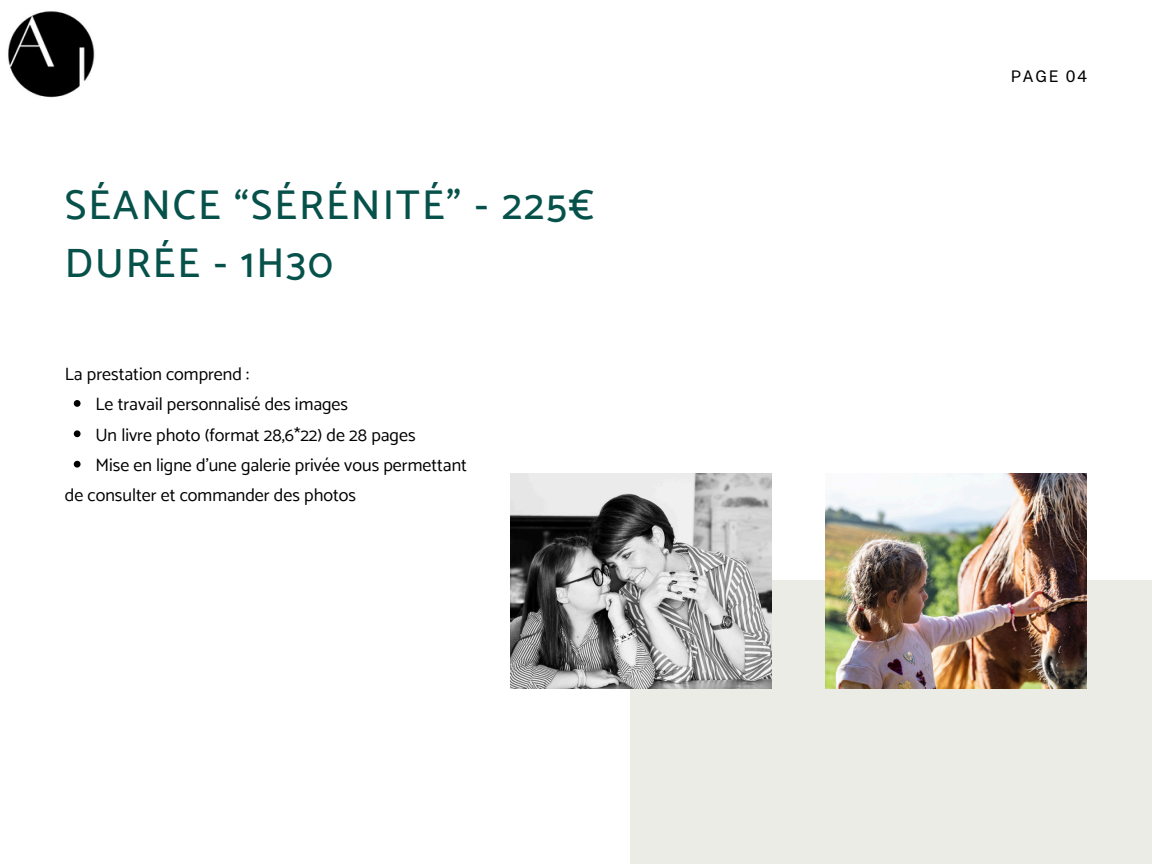
<style>
.page{position:relative;width:1152px;height:864px;background:#fff}
.page>*{position:absolute;margin:0;border:0;box-sizing:border-box;transform-origin:0 0}
.t1{font:500 41.55px/57.3px "Catamaran";letter-spacing:.05em;color:#06524b}
.t2{font:18px "Catamaran";color:#000}
.t3{font:16.05px "Public Sans";letter-spacing:.1em;color:#000}
</style>
<div class="page">
<svg style="left:74px;top:400px;width:7px;height:7px"></svg>
<svg style="left:74px;top:430px;width:7px;height:7px"></svg>
<svg style="left:74px;top:461px;width:7px;height:7px"></svg>
<div style="left:630px;top:581px;width:522px;height:283px;background:#ecece7"></div>
<img style="left:511px;top:473px;width:261px;height:215px">
<img style="left:826px;top:473px;width:261px;height:215px">
<img style="left:8px;top:11px;width:87px;height:87px">
<p class="t1" style="left:65px;top:176px;width:531px">SÉANCE “SÉRÉNITÉ” - 225€<br>DURÉE - 1H30</p>
<p class="t2" style="left:65px;top:363px;width:186px">La prestation comprend :</p>
<p class="t2" style="left:95px;top:393px;width:254px">Le travail personnalisé des images</p>
<h1 class="t2" style="left:95px;top:424px;width:322px">Un livre photo (format 28,6*22) de 28 pages</h1>
<h2 class="t2" style="left:95px;top:454px;width:373px">Mise en ligne d’une galerie privée vous permettant</h2>
<p class="t2" style="left:65px;top:485px;width:293px">de consulter et commander des photos</p>
<p class="t3" style="left:1011px;top:66px;width:78px">PAGE 04</p>
</div>
